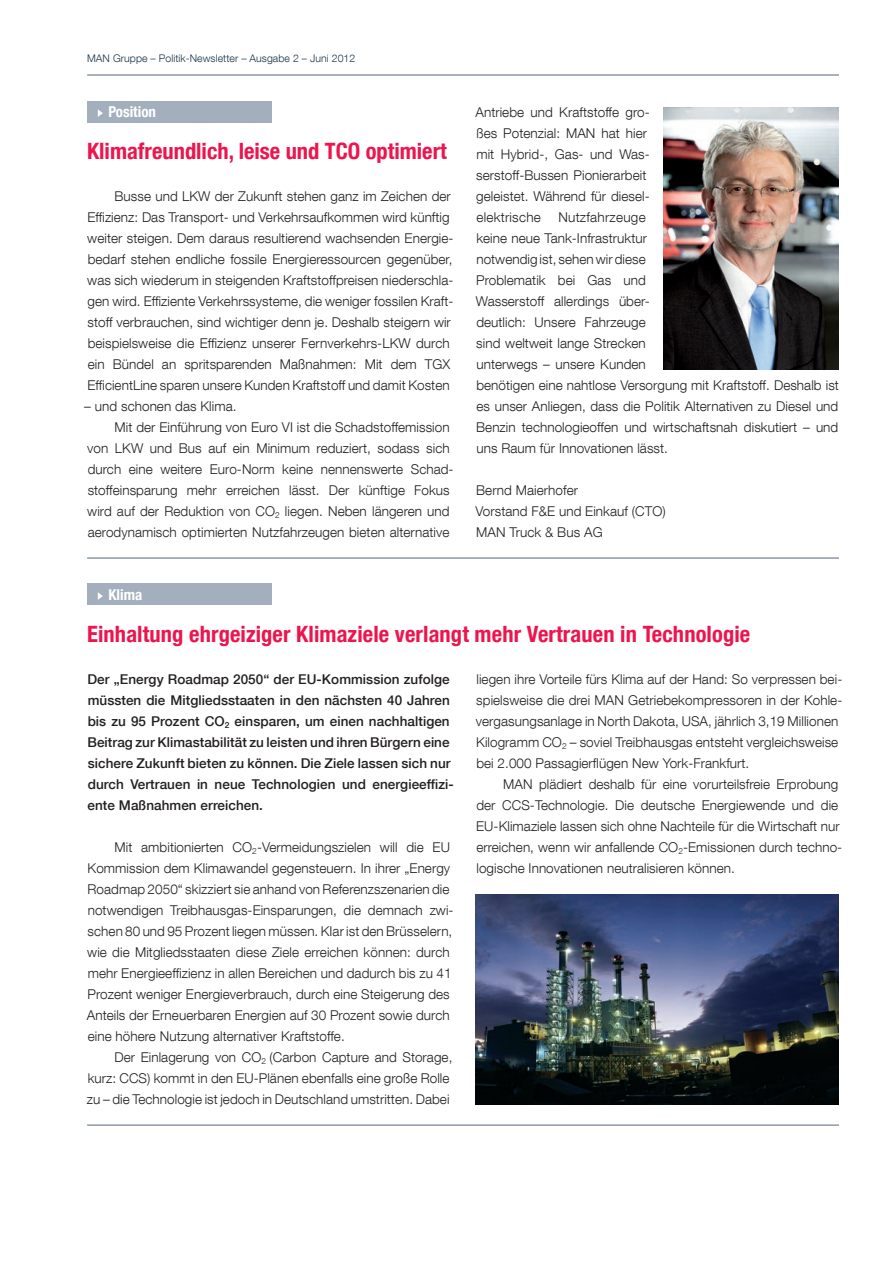
<style>
.page{position:relative;width:893px;height:1263px;background:#fff}
.page>*{position:absolute;margin:0;border:0;box-sizing:border-box;transform-origin:0 0}
.Headline{font:22.5px "MAN Helvetica Neue 77 Bold Cond";letter-spacing:.005em;color:#ed154d}
.t1{font:15px "MAN Helvetica Neue 77 Bold Cond";color:#fff}
.Fließtext{font:300 13.5px/21px "MAN Helvetica Neue 45";letter-spacing:.005em;color:#231f20}
.Fließtext-2{font:500 13.5px/21px "MAN Helvetica Neue 65";letter-spacing:.005em;color:#231f20}
.Fließtext-3{font:300 10.5px "MAN Helvetica Neue 45";letter-spacing:.005em;color:#1a3548}
</style>
<div class="page">
<hr style="left:87px;top:74px;width:752px;height:2px;background:#8c99a8">
<hr style="left:87px;top:557px;width:752px;height:2px;background:#8c99a8">
<hr style="left:87px;top:1124px;width:752px;height:2px;background:#8c99a8">
<div style="left:87px;top:101px;width:184px;height:21px;background:#a3afbc"></div>
<svg style="left:98px;top:109px;width:5px;height:8px"></svg>
<div style="left:87px;top:584px;width:184px;height:21px;background:#a3afbc"></div>
<svg style="left:98px;top:592px;width:5px;height:8px"></svg>
<img style="left:476px;top:894px;width:363px;height:210px">
<img style="left:663px;top:107px;width:176px;height:262px">
<p class="Fließtext-3" style="left:87px;top:51px;width:270px">MAN Gruppe – Politik-Newsletter – Ausgabe 2 – Juni 2012</p>
<p class="t1" style="left:108px;top:103px;width:49px">Position</p>
<p class="Headline" style="left:87px;top:138px;width:361px">Klimafreundlich, leise und TCO optimiert</p>
<p class="Fließtext" style="left:87px;top:185px;width:368px;text-indent:27px">Busse und LKW der Zukunft stehen ganz im Zeichen der Effizienz: Das Transport- und Verkehrsaufkommen wird künftig weiter steigen. Dem daraus resultierend wachsenden Energie&shy;bedarf stehen endliche fossile Energieressourcen gegenüber, was sich wiederum in steigenden Kraftstoffpreisen niederschla&shy;gen wird. Effiziente Verkehrssysteme, die weniger fossilen Kraft&shy;stoff verbrauchen, sind wichtiger denn je. Deshalb steigern wir beispielsweise die Effizienz unserer Fernverkehrs-LKW durch ein Bündel an spritsparenden Maßnahmen: Mit dem TGX EfficientLine sparen unsere Kunden Kraftstoff und damit Kosten</p>
<p class="Fließtext" style="left:84px;top:395px;width:154px">– und schonen das Klima.</p>
<p class="Fließtext" style="left:87px;top:416px;width:368px;text-indent:27px">Mit der Einführung von Euro VI ist die Schadstoffemission von LKW und Bus auf ein Minimum reduziert, sodass sich durch eine weitere Euro-Norm keine nennenswerte Schad&shy;stoffeinsparung mehr erreichen lässt. Der künftige Fokus wird auf der Reduktion von CO<sub>2</sub> liegen. Neben längeren und aerodynamisch optimierten Nutzfahrzeugen bieten alternative</p>
<p class="t1" style="left:108px;top:586px;width:35px">Klima</p>
<p class="Fließtext" style="left:475px;top:101px;width:176px">Antriebe und Kraftstoffe gro&shy;ßes Potenzial: MAN hat hier mit Hybrid-, Gas- und Was&shy;serstoff-Bussen Pionierarbeit geleistet. Während für diesel&shy;elektrische</p>
<p class="Fließtext" style="left:476px;top:206px;width:364px;text-indent:83px">Nutzfahrzeuge<br>keine neue Tank-Infrastruktur<br>notwendig ist, sehen wir diese<br>Problematik bei Gas und<br>Wasserstoff allerdings über-<br>deutlich: Unsere Fahrzeuge<br>sind weltweit lange Strecken<br>unterwegs – unsere Kunden<br>benötigen eine nahtlose Versorgung mit Kraftstoff. Deshalb ist es unser Anliegen, dass die Politik Alternativen zu Diesel und Benzin technologieoffen und wirtschaftsnah diskutiert – und uns Raum für Innovationen lässt.</p>
<p class="Fließtext" style="left:476px;top:480px;width:103px">Bernd Maierhofer</p>
<p class="Fließtext" style="left:476px;top:501px;width:192px">Vorstand F&amp;E und Einkauf (CTO)</p>
<p class="Fließtext" style="left:476px;top:522px;width:128px">MAN Truck &amp; Bus AG</p>
<p class="Headline" style="left:87px;top:621px;width:665px">Einhaltung ehrgeiziger Klimaziele verlangt mehr Vertrauen in Technologie</p>
<p class="Fließtext-2" style="left:87px;top:669px;width:368px">Der „Energy Roadmap 2050“ der EU-Kommission zufolge müssten die Mitgliedsstaaten in den nächsten 40 Jahren bis zu 95 Prozent CO<sub>2</sub> einsparen, um einen nachhaltigen Beitrag zur Klimastabilität zu leisten und ihren Bürgern eine sichere Zukunft bieten zu können. Die Ziele lassen sich nur durch Vertrauen in neue Technologien und energieeffizi&shy;ente Maßnahmen erreichen.</p>
<p class="Fließtext" style="left:87px;top:836px;width:368px;text-indent:28px">Mit ambitionierten CO<sub>2</sub>-Vermeidungszielen will die EU Kommission dem Klimawandel gegensteuern. In ihrer „Energy Roadmap 2050“ skizziert sie anhand von Referenzszenarien die notwendigen Treibhausgas-Einsparungen, die demnach zwi&shy;schen 80 und 95 Prozent liegen müssen. KIar ist den Brüsselern, wie die Mitgliedsstaaten diese Ziele erreichen können: durch mehr Energieeffizienz in allen Bereichen und dadurch bis zu 41<br>Prozent weniger Energieverbrauch, durch eine Steigerung des Anteils der Erneuerbaren Energien auf 30 Prozent sowie durch eine höhere Nutzung alternativer Kraftstoffe.</p>
<p class="Fließtext" style="left:87px;top:1046px;width:367px;text-indent:28px">Der Einlagerung von CO<sub>2</sub> (Carbon Capture and Storage, kurz: CCS) kommt in den EU-Plänen ebenfalls eine große Rolle zu – die Technologie ist jedoch in Deutschland umstritten. Dabei</p>
<p class="Fließtext" style="left:476px;top:668px;width:368px">liegen ihre Vorteile fürs Klima auf der Hand: So verpressen bei&shy;spielsweise die drei MAN Getriebekompressoren in der Kohle&shy;vergasungsanlage in North Dakota, USA, jährlich 3,19 Millionen Kilogramm CO<sub>2</sub> – soviel Treibhausgas entsteht vergleichsweise bei 2.000 Passagierflügen New York-Frankfurt.</p>
<p class="Fließtext" style="left:476px;top:773px;width:368px;text-indent:27px">MAN plädiert deshalb für eine vorurteilsfreie Erprobung der CCS-Technologie. Die deutsche Energiewende und die EU-Klimaziele lassen sich ohne Nachteile für die Wirtschaft nur erreichen, wenn wir anfallende CO<sub>2</sub>-Emissionen durch techno&shy;logische Innovationen neutralisieren können.</p>
</div>
